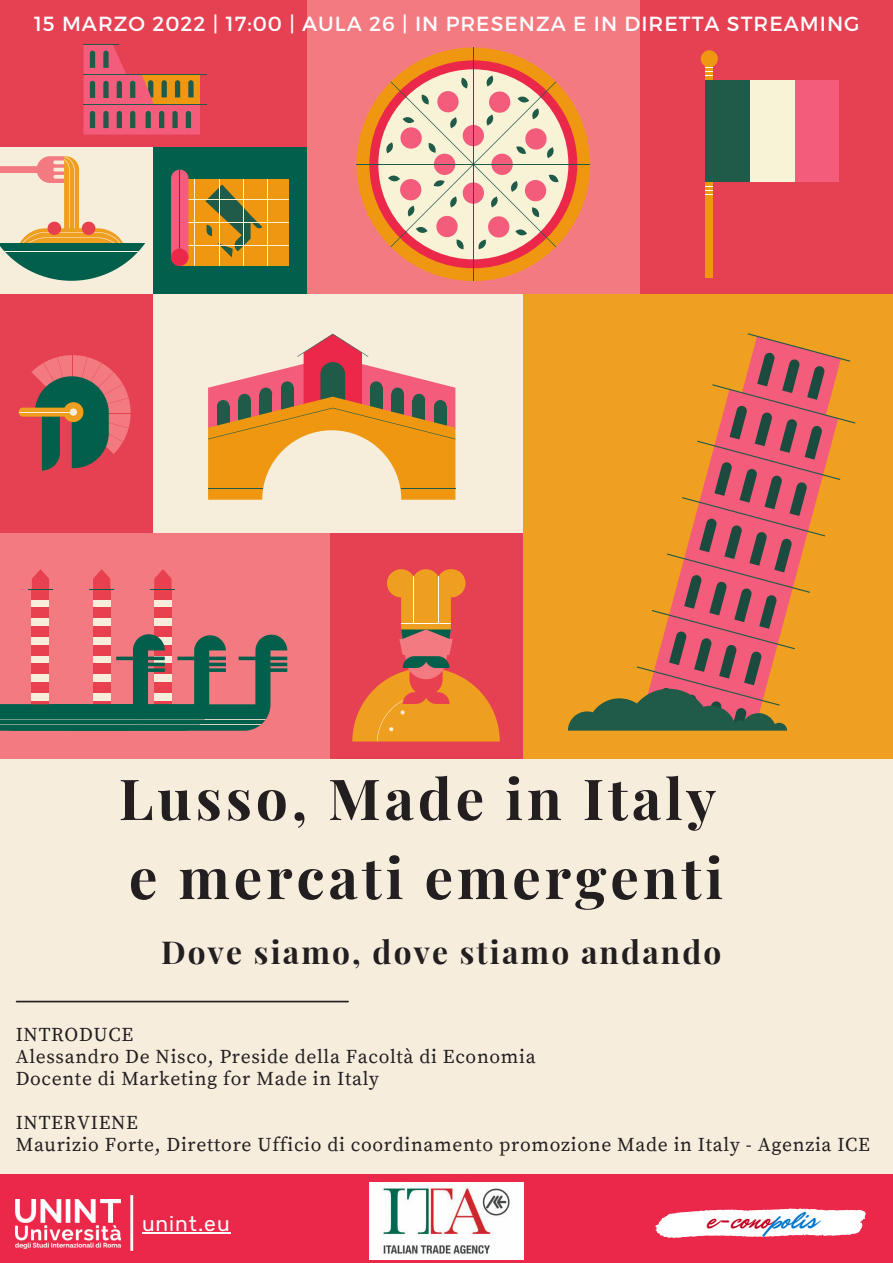
<style>
.page{position:relative;width:893px;height:1263px;background:#f6eddd}
.page>*{position:absolute;margin:0;border:0;box-sizing:border-box;transform-origin:0 0}
.t1{font:700 56.62px "Playfair Display";letter-spacing:.07em;color:#231f20}
.t2{font:700 31.65px "Playfair Display";letter-spacing:.07em;color:#231f20}
.t3{font:26.4px "Mr Dafoe";color:#c1001f}
.t4{font:21px "Rubik";letter-spacing:.045em;color:#fff}
.t5{font:20.4px "Montserrat";letter-spacing:.05em;color:#fff}
.t6{font:19.5px "Source Serif Pro";letter-spacing:.035em;color:#231f20}
.s1{color:#0076cc}
</style>
<div class="page">
<div style="left:640px;top:0;width:253px;height:293px;background:#e64153"></div>
<div style="left:329px;top:532px;width:194px;height:226px;background:#e64153"></div>
<div style="left:0;top:532px;width:329px;height:226px;background:#f37a81"></div>
<div style="left:0;top:294px;width:153px;height:238px;background:#e64153"></div>
<div style="left:307px;top:0;width:333px;height:293px;background:#f37a81"></div>
<div style="left:0;top:0;width:306px;height:147px;background:#e64153"></div>
<div style="left:523px;top:294px;width:370px;height:464px;background:#efa021"></div>
<div style="left:153px;top:147px;width:154px;height:147px;background:#025f4c"></div>
<hr style="left:17px;top:1001px;width:331px;height:1px;background:#231f20">
<svg style="left:83px;top:45px;width:117px;height:90px"></svg>
<hr style="left:83px;top:104px;width:124px;height:1px;background:#1f5b48">
<hr style="left:83px;top:74px;width:124px;height:1px;background:#1f5b48">
<hr style="left:83px;top:44px;width:36px;height:1px;background:#1f5b48">
<div style="left:179px;top:179px;width:110px;height:87px;background:#ef9711"></div>
<svg style="left:205px;top:184px;width:57px;height:73px"></svg>
<hr style="left:195px;top:179px;width:1px;height:87px;background:#f8f2d7">
<hr style="left:219px;top:179px;width:1px;height:87px;background:#f8f2d7">
<hr style="left:243px;top:179px;width:1px;height:87px;background:#f8f2d7">
<hr style="left:267px;top:179px;width:1px;height:87px;background:#f8f2d7">
<hr style="left:179px;top:199px;width:110px;height:1px;background:#f8f2d7">
<hr style="left:179px;top:222px;width:110px;height:1px;background:#f8f2d7">
<hr style="left:179px;top:245px;width:110px;height:1px;background:#f8f2d7">
<div style="left:171px;top:170px;width:17px;height:96px;background:#f35c7b;border-radius:9px"></div>
<hr style="left:180px;top:170px;width:1px;height:96px;background:#1f5b48">
<div style="left:171px;top:248px;width:17px;height:18px;background:#eb284a;border-radius:50%"></div>
<svg style="left:208px;top:334px;width:247px;height:166px"></svg>
<hr style="left:208px;top:488px;width:55px;height:1px;background:#1f5b48">
<hr style="left:401px;top:488px;width:54px;height:1px;background:#1f5b48">
<div style="left:356px;top:48px;width:234px;height:233px;background:#ef9711;border-radius:50%"></div>
<div style="left:369px;top:60px;width:208px;height:208px;background:#eb284a;border-radius:50%"></div>
<div style="left:378px;top:69px;width:190px;height:190px;background:#f8f2d7;border-radius:50%"></div>
<hr style="left:473px;top:48px;width:1px;height:233px;background:#1f5b48">
<hr style="left:356px;top:164px;width:234px;height:1px;background:#1f5b48">
<svg style="left:385px;top:75px;width:173px;height:174px"></svg>
<div style="left:701px;top:50px;width:17px;height:17px;background:#ef9711;border-radius:50%"></div>
<div style="left:705px;top:59px;width:8px;height:219px;background:#ef9711"></div>
<svg style="left:705px;top:186px;width:8px;height:9px"></svg>
<svg style="left:705px;top:67px;width:8px;height:9px"></svg>
<div style="left:705px;top:80px;width:45px;height:102px;background:#1f5b48"></div>
<div style="left:794px;top:80px;width:45px;height:102px;background:#f35c7b"></div>
<div style="left:750px;top:80px;width:44px;height:102px;background:#f8f2d7"></div>
<svg style="left:568px;top:333px;width:287px;height:398px"></svg>
<svg style="left:19px;top:355px;width:111px;height:115px"></svg>
<svg style="left:0;top:156px;width:145px;height:125px"></svg>
<div style="left:154px;top:589px;width:18px;height:140px;background:#f6eeda"></div>
<div style="left:154px;top:589px;width:18px;height:10px;background:#e94050"></div>
<div style="left:154px;top:608px;width:18px;height:10px;background:#e94050"></div>
<div style="left:154px;top:626px;width:18px;height:11px;background:#e94050"></div>
<svg style="left:150px;top:569px;width:25px;height:21px"></svg>
<div style="left:93px;top:589px;width:17px;height:140px;background:#f6eeda"></div>
<div style="left:93px;top:589px;width:17px;height:10px;background:#e94050"></div>
<div style="left:93px;top:608px;width:17px;height:10px;background:#e94050"></div>
<div style="left:93px;top:626px;width:17px;height:11px;background:#e94050"></div>
<svg style="left:89px;top:569px;width:25px;height:21px"></svg>
<div style="left:32px;top:589px;width:17px;height:140px;background:#f6eeda"></div>
<div style="left:32px;top:589px;width:17px;height:10px;background:#e94050"></div>
<div style="left:32px;top:608px;width:17px;height:10px;background:#e94050"></div>
<div style="left:32px;top:626px;width:17px;height:11px;background:#e94050"></div>
<svg style="left:28px;top:569px;width:25px;height:21px"></svg>
<svg style="left:0;top:634px;width:287px;height:97px"></svg>
<div style="left:0;top:1174px;width:893px;height:89px;background:#eb284a"></div>
<svg style="left:352px;top:569px;width:148px;height:172px"></svg>
<hr style="left:413px;top:569px;width:1px;height:54px;background:#fff">
<hr style="left:438px;top:569px;width:1px;height:54px;background:#fff">
<hr style="left:395px;top:623px;width:62px;height:1px;background:#fff">
<img style="left:16px;top:1199px;width:104px;height:49px">
<svg style="left:655px;top:1208px;width:211px;height:30px"></svg>
<hr style="left:130px;top:1195px;width:3px;height:56px;background:#fff">
<img style="left:370px;top:1183px;width:153px;height:76px">
<hr style="left:142px;top:1232px;width:89px;height:2px;background:#fff">
<p class="t5" style="left:34px;top:10px;width:827px">15 MARZO 2022 | 17:00 | AULA 26 | IN PRESENZA E IN DIRETTA STREAMING</p>
<p class="t1" style="left:119px;top:759px;width:599px">Lusso, Made in Italy</p>
<p class="t1" style="left:129px;top:838px;width:596px">e mercati emergenti</p>
<p class="t2" style="left:161px;top:930px;width:562px">Dove siamo, dove stiamo andando</p>
<p class="t6" style="left:16px;top:1023px;width:119px">INTRODUCE</p>
<p class="t6" style="left:16px;top:1045px;width:521px">Alessandro De Nisco, Preside della Facoltà di Economia</p>
<p class="t6" style="left:16px;top:1067px;width:365px">Docente di Marketing for Made in Italy</p>
<p class="t6" style="left:16px;top:1111px;width:124px">INTERVIENE</p>
<p class="t6" style="left:16px;top:1133px;width:856px">Maurizio Forte, Direttore Ufficio di coordinamento promozione Made in Italy - Agenzia ICE</p>
<p class="t4" style="left:142px;top:1211px;width:89px">unint.eu</p>
<p class="t3" style="left:706px;top:1202px;width:111px">e-cono<span class="s1">polis</span></p>
</div>
